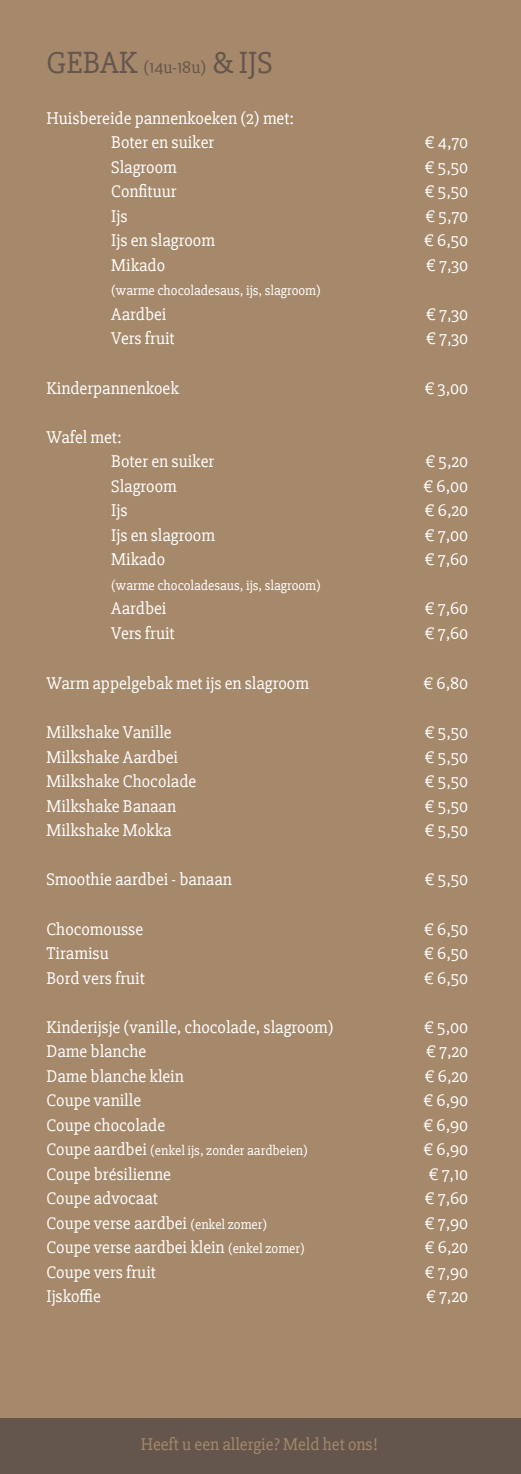
<style>
.page{position:relative;width:521px;height:1474px;background:#fff}
.page>*{position:absolute;margin:0;border:0;box-sizing:border-box;transform-origin:0 0}
.t1{font:31.5px "Slabo 27 px";color:#64564c}
.t2{font:17.5px/24.5px "Slabo 27 px";color:#fff}
.t3{font:17.5px "Slabo 27 px";color:#a6886b}
.t4{font:14px "Slabo 27 px";color:#fff}
.s1{font-size:17.5px}
.s2{font-size:14px}
</style>
<div class="page">
<div style="left:0;top:0;width:521px;height:1473px;background:#a6886b"></div>
<div style="left:0;top:1418px;width:521px;height:55px;background:#64564c"></div>
<h1 class="t1" style="left:47px;top:44px;width:228px">GEBAK <span class="s1">(14u-18u)</span> &amp; IJS</h1>
<p class="t2" style="left:111px;top:106px;width:184px;text-indent:-65px">Huisbereide pannenkoeken (2) met:<br>Boter en suiker</p>
<p class="t2" style="left:425px;top:130px;width:45px">€ 4,70</p>
<p class="t2" style="left:111px;top:155px;width:67px">Slagroom</p>
<p class="t2" style="left:425px;top:155px;width:45px">€ 5,50</p>
<p class="t2" style="left:111px;top:179px;width:67px">Confituur</p>
<p class="t2" style="left:425px;top:179px;width:45px">€ 5,50</p>
<p class="t2" style="left:111px;top:204px;width:18px">Ijs</p>
<p class="t2" style="left:426px;top:204px;width:44px">€ 5,70</p>
<p class="t2" style="left:111px;top:228px;width:105px">Ijs en slagroom</p>
<p class="t2" style="left:424px;top:228px;width:46px">€ 6,50</p>
<p class="t2" style="left:111px;top:253px;width:55px">Mikado</p>
<p class="t2" style="left:426px;top:253px;width:44px">€ 7,30</p>
<p class="t4" style="left:111px;top:283px;width:211px">(warme chocoladesaus, ijs, slagroom)</p>
<p class="t2" style="left:111px;top:302px;width:57px">Aardbei</p>
<p class="t2" style="left:426px;top:302px;width:44px">€ 7,30</p>
<p class="t2" style="left:111px;top:326px;width:65px">Vers fruit</p>
<p class="t2" style="left:426px;top:326px;width:44px">€ 7,30</p>
<p class="t2" style="left:47px;top:375px;width:134px">Kinderpannenkoek</p>
<p class="t2" style="left:425px;top:375px;width:45px">€ 3,00</p>
<p class="t2" style="left:111px;top:424px;width:105px;text-indent:-65px">Wafel met:<br>Boter en suiker</p>
<p class="t2" style="left:426px;top:449px;width:44px">€ 5,20</p>
<p class="t2" style="left:111px;top:473px;width:67px">Slagroom</p>
<p class="t2" style="left:424px;top:473px;width:46px">€ 6,00</p>
<p class="t2" style="left:111px;top:498px;width:18px">Ijs</p>
<p class="t2" style="left:425px;top:498px;width:45px">€ 6,20</p>
<p class="t2" style="left:111px;top:522px;width:105px">Ijs en slagroom</p>
<p class="t2" style="left:425px;top:522px;width:45px">€ 7,00</p>
<p class="t2" style="left:111px;top:547px;width:55px">Mikado</p>
<p class="t2" style="left:425px;top:547px;width:45px">€ 7,60</p>
<p class="t4" style="left:111px;top:577px;width:211px">(warme chocoladesaus, ijs, slagroom)</p>
<p class="t2" style="left:111px;top:596px;width:57px">Aardbei</p>
<p class="t2" style="left:425px;top:596px;width:45px">€ 7,60</p>
<p class="t2" style="left:111px;top:620px;width:65px">Vers fruit</p>
<p class="t2" style="left:425px;top:620px;width:45px">€ 7,60</p>
<p class="t2" style="left:47px;top:671px;width:264px">Warm appelgebak met ijs en slagroom</p>
<p class="t2" style="left:424px;top:671px;width:46px">€ 6,80</p>
<p class="t2" style="left:47px;top:720px;width:127px">Milkshake Vanille</p>
<p class="t2" style="left:425px;top:720px;width:45px">€ 5,50</p>
<p class="t2" style="left:47px;top:744px;width:133px">Milkshake Aardbei</p>
<p class="t2" style="left:425px;top:744px;width:45px">€ 5,50</p>
<p class="t2" style="left:47px;top:769px;width:151px">Milkshake Chocolade</p>
<p class="t2" style="left:425px;top:769px;width:45px">€ 5,50</p>
<p class="t2" style="left:47px;top:793px;width:131px">Milkshake Banaan</p>
<p class="t2" style="left:425px;top:793px;width:45px">€ 5,50</p>
<p class="t2" style="left:47px;top:818px;width:127px">Milkshake Mokka</p>
<p class="t2" style="left:425px;top:818px;width:45px">€ 5,50</p>
<p class="t2" style="left:47px;top:867px;width:187px">Smoothie aardbei - banaan</p>
<p class="t2" style="left:425px;top:867px;width:45px">€ 5,50</p>
<p class="t2" style="left:47px;top:916px;width:98px">Chocomousse</p>
<p class="t2" style="left:424px;top:916px;width:46px">€ 6,50</p>
<p class="t2" style="left:47px;top:940px;width:64px">Tiramisu</p>
<p class="t2" style="left:424px;top:940px;width:46px">€ 6,50</p>
<p class="t2" style="left:47px;top:965px;width:100px">Bord vers fruit</p>
<p class="t2" style="left:424px;top:965px;width:46px">€ 6,50</p>
<p class="t2" style="left:47px;top:1014px;width:288px">Kinderijsje (vanille, chocolade, slagroom)</p>
<p class="t2" style="left:424px;top:1014px;width:46px">€ 5,00</p>
<p class="t2" style="left:47px;top:1038px;width:101px">Dame blanche</p>
<p class="t2" style="left:426px;top:1038px;width:44px">€ 7,20</p>
<p class="t2" style="left:47px;top:1063px;width:139px">Dame blanche klein</p>
<p class="t2" style="left:425px;top:1063px;width:45px">€ 6,20</p>
<p class="t2" style="left:47px;top:1087px;width:96px">Coupe vanille</p>
<p class="t2" style="left:424px;top:1087px;width:46px">€ 6,90</p>
<p class="t2" style="left:47px;top:1112px;width:120px">Coupe chocolade</p>
<p class="t2" style="left:424px;top:1112px;width:46px">€ 6,90</p>
<p class="t4" style="left:47px;top:1142px;width:263px"><span class="s1">Coupe aardbei</span> (enkel ijs, zonder aardbeien)</p>
<p class="t2" style="left:424px;top:1136px;width:46px">€ 6,90</p>
<p class="t2" style="left:47px;top:1161px;width:126px">Coupe brésilienne</p>
<p class="t2" style="left:429px;top:1161px;width:41px">€ 7,10</p>
<p class="t2" style="left:47px;top:1185px;width:113px">Coupe advocaat</p>
<p class="t2" style="left:425px;top:1185px;width:45px">€ 7,60</p>
<p class="t2" style="left:47px;top:1210px;width:222px">Coupe verse aardbei <span class="s2">(enkel zomer)</span></p>
<p class="t2" style="left:425px;top:1210px;width:45px">€ 7,90</p>
<p class="t2" style="left:47px;top:1234px;width:260px">Coupe verse aardbei klein <span class="s2">(enkel zomer)</span></p>
<p class="t2" style="left:425px;top:1234px;width:45px">€ 6,20</p>
<p class="t2" style="left:47px;top:1259px;width:111px">Coupe vers fruit</p>
<p class="t2" style="left:425px;top:1259px;width:45px">€ 7,90</p>
<p class="t2" style="left:47px;top:1283px;width:56px">Ijskoffie</p>
<p class="t2" style="left:426px;top:1283px;width:44px">€ 7,20</p>
<p class="t3" style="left:141px;top:1433px;width:239px">Heeft u een allergie? Meld het ons!</p>
</div>
